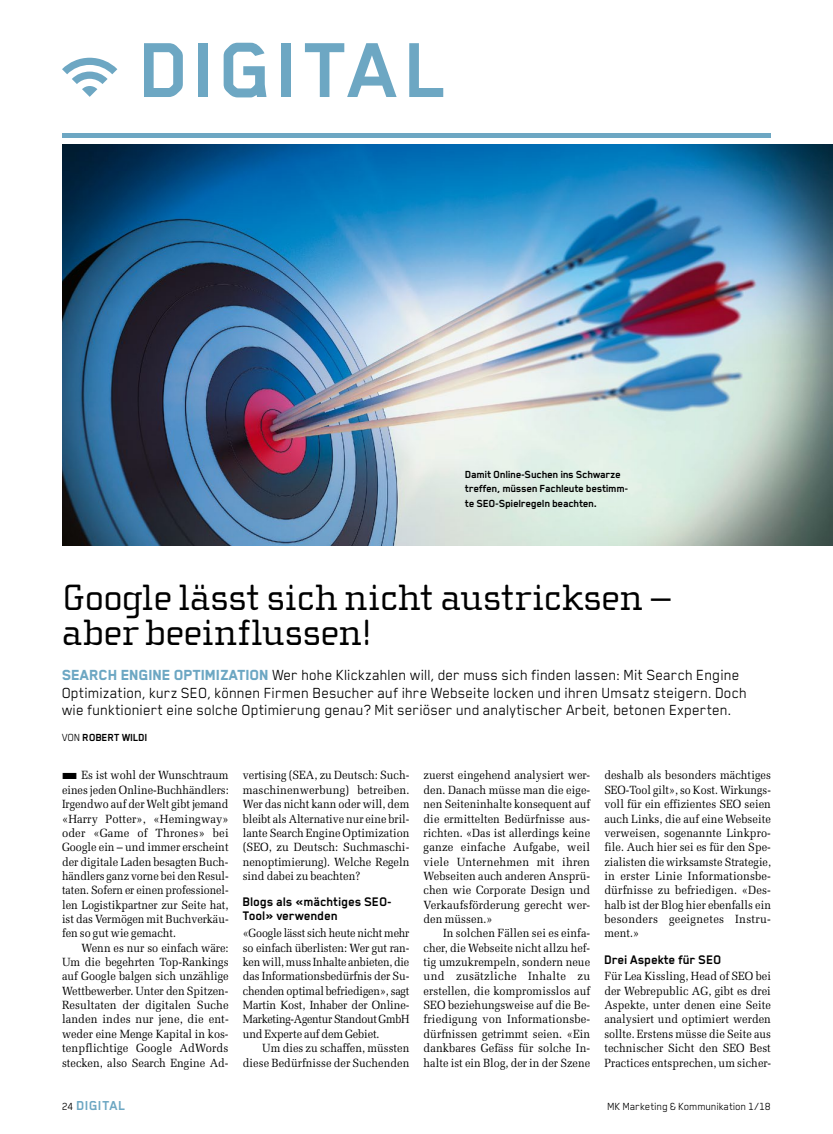
<style>
.page{position:relative;width:833px;height:1134px;background:#fff}
.page>*{position:absolute;margin:0;border:0;box-sizing:border-box;transform-origin:0 0}
.t1{font:700 90px "Blender Pro";letter-spacing:.03em;color:#6da7c3}
.t2{font:37.5px/35px "Cholla Slab OT";letter-spacing:-.005em;color:#000}
.t3{font:16.88px/17.5px "Blender Pro";color:#000}
.t4{font:700 15px "Blender Pro";letter-spacing:.015em;color:#6da7c3}
.t5{font:700 14.38px/13.8px "Blender Pro";letter-spacing:-.005em;color:#000}
.t6{font:11.88px/14.4px "Melior LT Std";letter-spacing:.005em;color:#000;text-align:justify;scale:.92 1}
.t7{font:11.88px/14.4px "Melior LT Std";letter-spacing:.005em;color:#000;text-align:justify;scale:.91 1}
.t8{font:700 11.88px/14.4px "Blender Pro";letter-spacing:-.015em;color:#000}
.t9{font:11.88px "Blender Pro";letter-spacing:-.005em;color:#000}
.s1{font-weight:800;color:#6da7c3}
.s2{font-weight:400}
.s3{font-weight:400;font-size:11.88px;color:#000}
</style>
<div class="page">
<hr style="left:62px;top:134px;width:709px;height:4px;background:#6da7c3">
<svg style="left:62px;top:58px;width:55px;height:39px"></svg>
<img style="left:62px;top:144px;width:770px;height:402px">
<h1 class="t1" style="left:140px;top:21px;width:311px">DIGITAL</h1>
<p class="t8" style="left:465px;top:467px;width:165px">Damit Online-Suchen ins Schwarze treffen, müssen Fachleute bestimm&shy;te SEO-Spielregeln beachten.</p>
<h2 class="t2" style="left:62px;top:581px;width:611px">Google lässt sich nicht austricksen – aber beeinflussen!</h2>
<p class="t3" style="left:62px;top:666px;width:686px"><span class="s1">SEARCH ENGINE OPTIMIZATION</span> Wer hohe Klickzahlen will, der muss sich finden lassen: Mit Search Engine<br>Optimization, kurz SEO, können Firmen Besucher auf ihre Webseite locken und ihren Umsatz steigern. Doch wie funktioniert eine solche Optimierung genau? Mit seriöser und analytischer Arbeit, betonen Experten.</p>
<p class="t8" style="left:62px;top:730px;width:87px"><span class="s2">VON</span> ROBERT WILDI</p>
<p class="t6" style="left:62px;top:768px;width:183px">■ Es ist wohl der Wunschtraum eines jeden Online-Buchhändlers:<br>Irgendwo auf der Welt gibt jemand «Harry Potter», «Hemingway» oder «Game of Thrones» bei Google ein – und immer erscheint der digitale Laden besagten Buch&shy;händlers ganz vorne bei den Resul&shy;taten. Sofern er einen professionel&shy;len Logistikpartner zur Seite hat, ist das Vermögen mit Buchverkäu&shy;fen so gut wie gemacht.</p>
<p class="t6" style="left:62px;top:940px;width:183px;text-indent:19px">Wenn es nur so einfach wäre:<br>Um die begehrten Top-Rankings auf Google balgen sich unzählige Wettbewerber. Unter den Spitzen-Resultaten der digitalen Suche landen indes nur jene, die ent&shy;weder eine Menge Kapital in kos&shy;tenpflichtige Google AdWords stecken, also Search Engine Ad-</p>
<p class="t6" style="left:243px;top:768px;width:183px">vertising (SEA, zu Deutsch: Such&shy;maschinenwerbung) betreiben.<br>Wer das nicht kann oder will, dem bleibt als Alternative nur eine bril&shy;lante Search Engine Optimization (SEO, zu Deutsch: Suchmaschi&shy;nenoptimierung). Welche Regeln sind dabei zu beachten?</p>
<p class="t5" style="left:243px;top:895px;width:151px">Blogs als «mächtiges SEO-<br>Tool» verwenden</p>
<p class="t7" style="left:243px;top:926px;width:185px">«Google lässt sich heute nicht mehr so einfach überlisten: Wer gut ran&shy;ken will, muss Inhalte anbieten, die das Informationsbedürfnis der Su&shy;chenden optimal befriedigen», sagt Martin Kost, Inhaber der Online-Marketing-Agentur Standout GmbH und Experte auf dem Gebiet.</p>
<p class="t6" style="left:243px;top:1041px;width:183px;text-align:right">Um dies zu schaffen, müssten diese Bedürfnisse der Suchenden</p>
<p class="t6" style="left:423px;top:768px;width:183px">zuerst eingehend analysiert wer&shy;den. Danach müsse man die eige&shy;nen Seiteninhalte konsequent auf die ermittelten Bedürfnisse aus&shy;richten. «Das ist allerdings keine ganze einfache Aufgabe, weil viele Unternehmen mit ihren Webseiten auch anderen Ansprü&shy;chen wie Corporate Design und Verkaufsförderung gerecht wer&shy;den müssen.»</p>
<p class="t6" style="left:423px;top:926px;width:183px;text-indent:19px">In solchen Fällen sei es einfa&shy;cher, die Webseite nicht allzu hef&shy;tig umzukrempeln, sondern neue und zusätzliche Inhalte zu erstellen, die kompromisslos auf SEO beziehungsweise auf die Be&shy;friedigung von Informationsbe&shy;dürfnissen getrimmt seien. «Ein dankbares Gefäss für solche In&shy;halte ist ein Blog, der in der Szene</p>
<p class="t6" style="left:604px;top:768px;width:183px">deshalb als besonders mächtiges SEO-Tool gilt», so Kost. Wirkungs&shy;voll für ein effizientes SEO seien auch Links, die auf eine Webseite verweisen, sogenannte Linkpro&shy;file. Auch hier sei es für den Spe&shy;zialisten die wirksamste Strategie, in erster Linie Informationsbe&shy;dürfnisse zu befriedigen. «Des&shy;halb ist der Blog hier ebenfalls ein besonders geeignetes Instru&shy;ment.»</p>
<p class="t5" style="left:604px;top:952px;width:119px">Drei Aspekte für SEO</p>
<p class="t6" style="left:604px;top:969px;width:183px">Für Lea Kissling, Head of SEO bei der Webrepublic AG, gibt es drei Aspekte, unter denen eine Seite analysiert und optimiert werden sollte. Erstens müsse die Seite aus technischer Sicht den SEO Best Practices entsprechen, um sicher-</p>
<p class="t4" style="left:62px;top:1097px;width:65px"><span class="s3">24</span> DIGITAL</p>
<p class="t9" style="left:607px;top:1099px;width:165px">MK Marketing &amp; Kommunikation 1/18</p>
</div>
